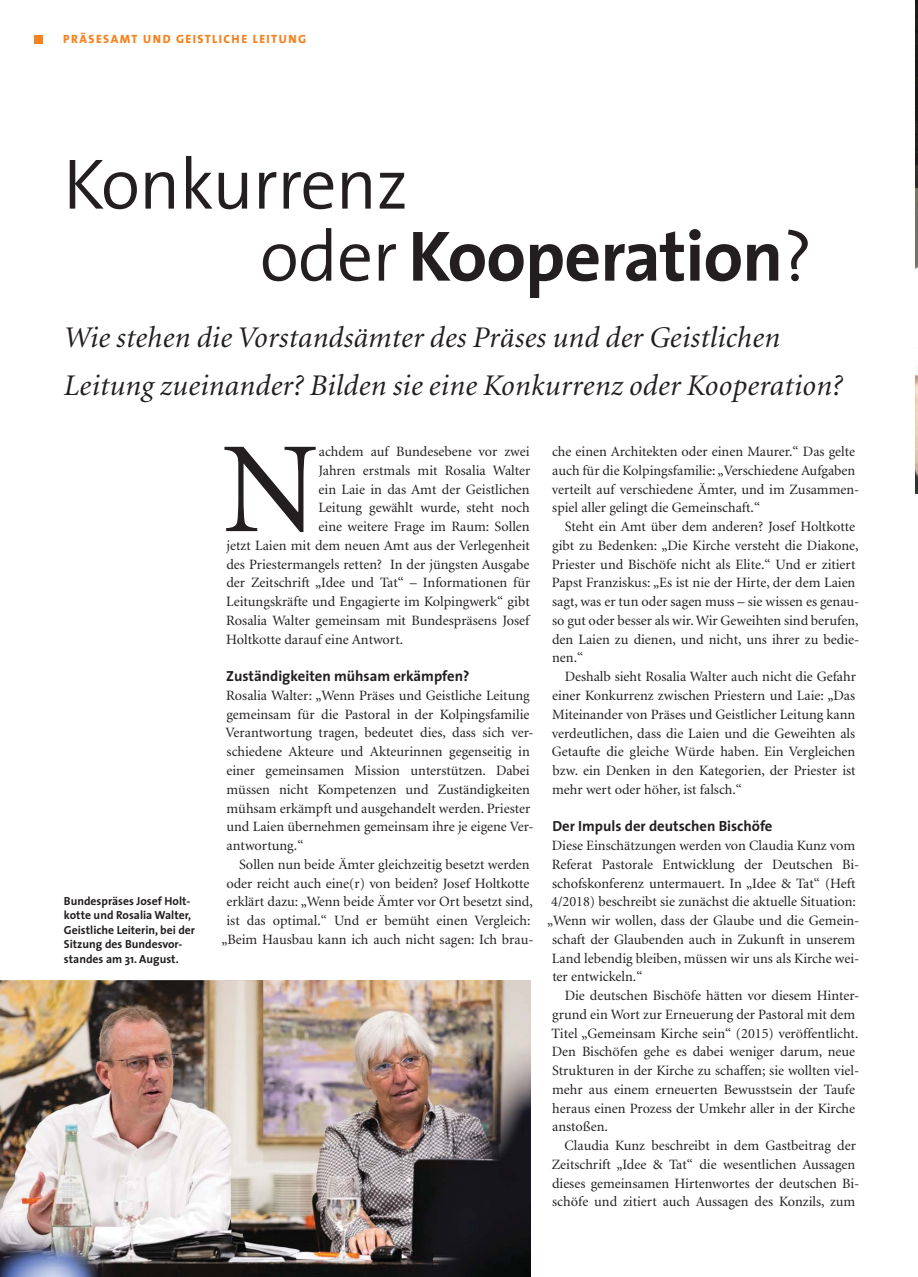
<style>
.page{position:relative;width:918px;height:1277px;background:#fff}
.page>*{position:absolute;margin:0;border:0;box-sizing:border-box;transform-origin:0 0}
.t1{font:129.6px "Minion LT";color:#231f20}
.t2{font:300 72px/72px "The Sans";letter-spacing:-.015em;color:#231f20}
.t3{font:italic 30px/48px "Minion LT";letter-spacing:.01em;color:#231f20}
.t4{font:700 14.7px "The Sans";color:#231f20}
.t5{font:14.25px/18.8px "Minion LT";color:#231f20}
.t6{font:12px "The Sans Extra Bold Caps";letter-spacing:.12em;color:#f5821f}
.t7{font:700 11.7px/14.4px "The Sans";color:#231f20}
.s1{font-weight:700}
</style>
<div class="page">
<div style="left:34px;top:35px;width:9px;height:8px;background:#f5821f"></div>
<img style="left:263px;top:980px;width:267px;height:296px">
<img style="left:0;top:980px;width:263px;height:296px">
<img style="left:915px;top:0;width:2px;height:493px">
<p class="t6" style="left:63px;top:32px;width:244px">PRÄSESAMT UND GEISTLICHE LEITUNG</p>
<h2 class="t2" style="left:260px;top:151px;width:554px;text-indent:-196px">Konkurrenz<br>oder <span class="s1">Kooperation</span>?</h2>
<h3 class="t3" style="left:64px;top:316px;width:779px">Wie stehen die Vorstandsämter des Präses und der Geistlichen<br>Leitung zueinander? Bilden sie eine Konkurrenz oder Kooperation?</h3>
<p class="t7" style="left:64px;top:894px;width:133px">Bundespräses Josef Holt&shy;kotte und Rosalia Walter,<br>Geist liche Leiterin, bei der<br>Sitzung des Bundesvor&shy;standes am 31. August.</p>
<h1 class="t1" style="left:222px;top:439px;width:98px">N</h1>
<p class="t5" style="left:318px;top:443px;width:212px">achdem auf Bundesebene vor zwei</p>
<p class="t5" style="left:318px;top:462px;width:213px">Jahren erstmals mit Rosalia Walter</p>
<p class="t5" style="left:318px;top:481px;width:212px">ein Laie in das Amt der Geistlichen</p>
<p class="t5" style="left:318px;top:499px;width:213px">Leitung gewählt wurde, steht noch</p>
<p class="t5" style="left:318px;top:518px;width:212px">eine weitere Frage im Raum: Sollen</p>
<p class="t5" style="left:226px;top:537px;width:305px">jetzt Laien mit dem neuen Amt aus der Verlegenheit</p>
<p class="t5" style="left:226px;top:556px;width:304px">des Priestermangels retten? In der jüngsten Ausgabe</p>
<p class="t5" style="left:226px;top:574px;width:305px">der Zeitschrift „Idee und Tat“ – Informationen für</p>
<p class="t5" style="left:226px;top:593px;width:305px">Leitungskräfte und Engagierte im Kolpingwerk“ gibt</p>
<p class="t5" style="left:226px;top:612px;width:304px">Rosalia Walter gemeinsam mit Bundespräsens Josef</p>
<p class="t5" style="left:226px;top:631px;width:178px">Holtkotte darauf eine Antwort.</p>
<p class="t4" style="left:226px;top:668px;width:244px">Zuständigkeiten mühsam erkämpfen?</p>
<p class="t5" style="left:225px;top:687px;width:309px">Rosalia Walter: „Wenn Präses und Geistliche Leitung gemeinsam für die Pastoral in der Kolpingsfamilie Verantwortung tragen, bedeutet dies, dass sich ver&shy;schiedene Akteure und Akteurinnen gegenseitig in einer gemeinsamen Mission unterstützen. Dabei müssen nicht Kompetenzen und Zuständigkeiten mühsam erkämpft und ausgehandelt werden. Priester und Laien übernehmen gemeinsam ihre je eigene Ver&shy;antwortung.“</p>
<p class="t5" style="left:221px;top:856px;width:314px;text-align:right">Sollen nun beide Ämter gleichzeitig besetzt werden oder reicht auch eine(r) von beiden? Josef Holtkotte erklärt dazu: „Wenn beide Ämter vor Ort besetzt sind, ist das optimal.“ Und er bemüht einen Vergleich: „Beim Hausbau kann ich auch nicht sagen: Ich brau-</p>
<p class="t5" style="left:551px;top:443px;width:309px">che einen Architekten oder einen Maurer.“ Das gelte auch für die Kolpingsfamilie: „Verschiedene Aufgaben verteilt auf verschiedene Ämter, und im Zusammen&shy;spiel aller gelingt die Gemeinschaft.“</p>
<p class="t5" style="left:551px;top:518px;width:309px;text-indent:13px">Steht ein Amt über dem anderen? Josef Holtkotte gibt zu Bedenken: „Die Kirche versteht die Diakone, Priester und Bischöfe nicht als Elite.“ Und er zitiert Papst Franziskus: „Es ist nie der Hirte, der dem Laien sagt, was er tun oder sagen muss – sie wissen es genau&shy;so gut oder besser als wir. Wir Geweihten sind berufen, den Laien zu dienen, und nicht, uns ihrer zu bedie&shy;nen.“</p>
<p class="t5" style="left:551px;top:668px;width:305px;text-align:justify;text-indent:13px">Deshalb sieht Rosalia Walter auch nicht die Gefahr einer Konkurrenz zwischen Priestern und Laie: „Das Miteinander von Präses und Geistlicher Leitung kann verdeutlichen, dass die Laien und die Geweihten als Getaufte die gleiche Würde haben. Ein Vergleichen bzw. ein Denken in den Kategorien, der Priester ist mehr wert oder höher, ist falsch.“</p>
<p class="t4" style="left:552px;top:818px;width:221px">Der Impuls der deutschen Bischöfe</p>
<p class="t5" style="left:551px;top:837px;width:305px">Diese Einschätzungen werden von Claudia Kunz vom</p>
<p class="t5" style="left:551px;top:856px;width:309px">Referat Pastorale Entwicklung der Deutschen Bi-</p>
<p class="t5" style="left:552px;top:874px;width:304px">schofskonferenz untermauert. In „Idee &amp; Tat“ (Heft</p>
<p class="t5" style="left:551px;top:893px;width:306px">4/2018) beschreibt sie zunächst die aktuelle Situation:</p>
<p class="t5" style="left:546px;top:912px;width:314px">„Wenn wir wollen, dass der Glaube und die Gemein-</p>
<p class="t5" style="left:552px;top:931px;width:304px">schaft der Glaubenden auch in Zukunft in unserem</p>
<p class="t5" style="left:551px;top:949px;width:309px">Land lebendig bleiben, müssen wir uns als Kirche wei-</p>
<p class="t5" style="left:552px;top:968px;width:92px">ter entwickeln.“</p>
<p class="t5" style="left:564px;top:987px;width:296px">Die deutschen Bischöfe hätten vor diesem Hinter-</p>
<p class="t5" style="left:552px;top:1006px;width:304px">grund ein Wort zur Erneuerung der Pastoral mit dem</p>
<p class="t5" style="left:551px;top:1024px;width:308px">Titel „Gemeinsam Kirche sein“ (2015) veröffentlicht.</p>
<p class="t5" style="left:551px;top:1043px;width:304px">Den Bischöfen gehe es dabei weniger darum, neue</p>
<p class="t5" style="left:551px;top:1062px;width:309px">Strukturen in der Kirche zu schaffen; sie wollten viel-</p>
<p class="t5" style="left:552px;top:1081px;width:304px">mehr aus einem erneuerten Bewusstsein der Taufe</p>
<p class="t5" style="left:552px;top:1099px;width:304px">heraus einen Prozess der Umkehr aller in der Kirche</p>
<p class="t5" style="left:552px;top:1118px;width:57px">anstoßen.</p>
<p class="t5" style="left:564px;top:1137px;width:293px">Claudia Kunz beschreibt in dem Gastbeitrag der</p>
<p class="t5" style="left:551px;top:1156px;width:305px">Zeitschrift „Idee &amp; Tat“ die wesentlichen Aussagen</p>
<p class="t5" style="left:551px;top:1174px;width:309px">dieses gemeinsamen Hirtenwortes der deutschen Bi-</p>
<p class="t5" style="left:552px;top:1193px;width:304px">schöfe und zitiert auch Aussagen des Konzils, zum</p>
</div>
